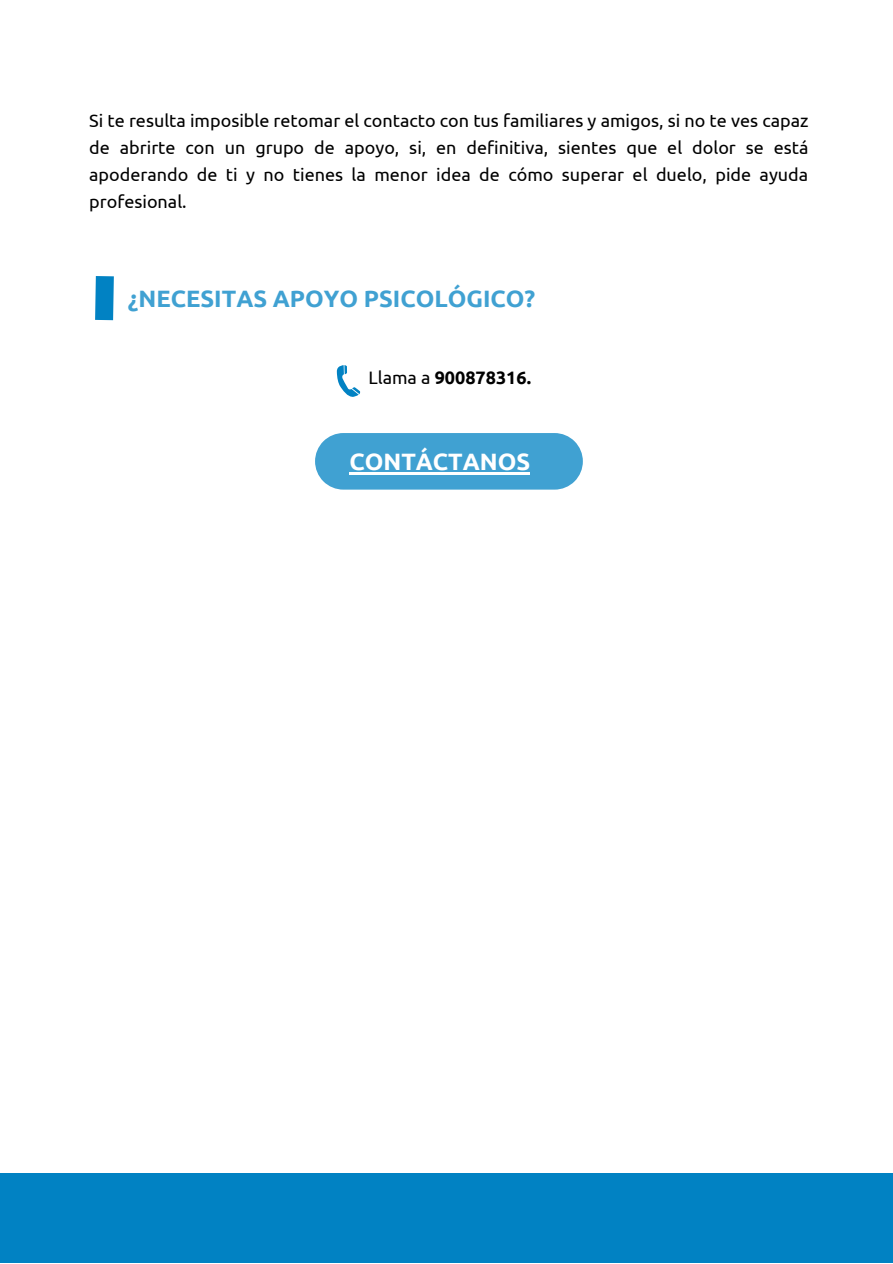
<style>
.page{position:relative;width:893px;height:1264px;background:#fff}
.page>*{position:absolute;margin:0;border:0;box-sizing:border-box;transform-origin:0 0}
.t1{font:700 23.7px "Ubuntu";color:#40a1d2}
.t2{font:700 23.7px "Ubuntu";color:#fff}
.t3{font:18px/27px "Ubuntu";color:#000;text-align:justify}
.t4{font:700 18px "Ubuntu";color:#000}
.s1{font-weight:400}
</style>
<div class="page">
<div style="left:0;top:1173px;width:892px;height:89px;background:#0182c3"></div>
<svg style="left:95px;top:276px;width:19px;height:45px"></svg>
<svg style="left:337px;top:365px;width:23px;height:32px"></svg>
<div style="left:315px;top:433px;width:268px;height:56px;background:#40a1d2"></div>
<hr style="left:349px;top:472px;width:181px;height:2px;background:#fff">
<p class="t3" style="left:89px;top:107px;width:720px">Si te resulta imposible retomar el contacto con tus familiares y amigos, si no te ves capaz de abrirte con un grupo de apoyo, si, en definitiva, sientes que el dolor se está apoderando de ti y no tienes la menor idea de cómo superar el duelo, pide ayuda profesional.</p>
<h1 class="t1" style="left:128px;top:284px;width:409px">¿NECESITAS APOYO PSICOLÓGICO?</h1>
<p class="t4" style="left:368px;top:367px;width:164px"><span class="s1">Llama a</span> 900878316.</p>
<h1 class="t2" style="left:349px;top:447px;width:182px">CONTÁCTANOS</h1>
</div>
